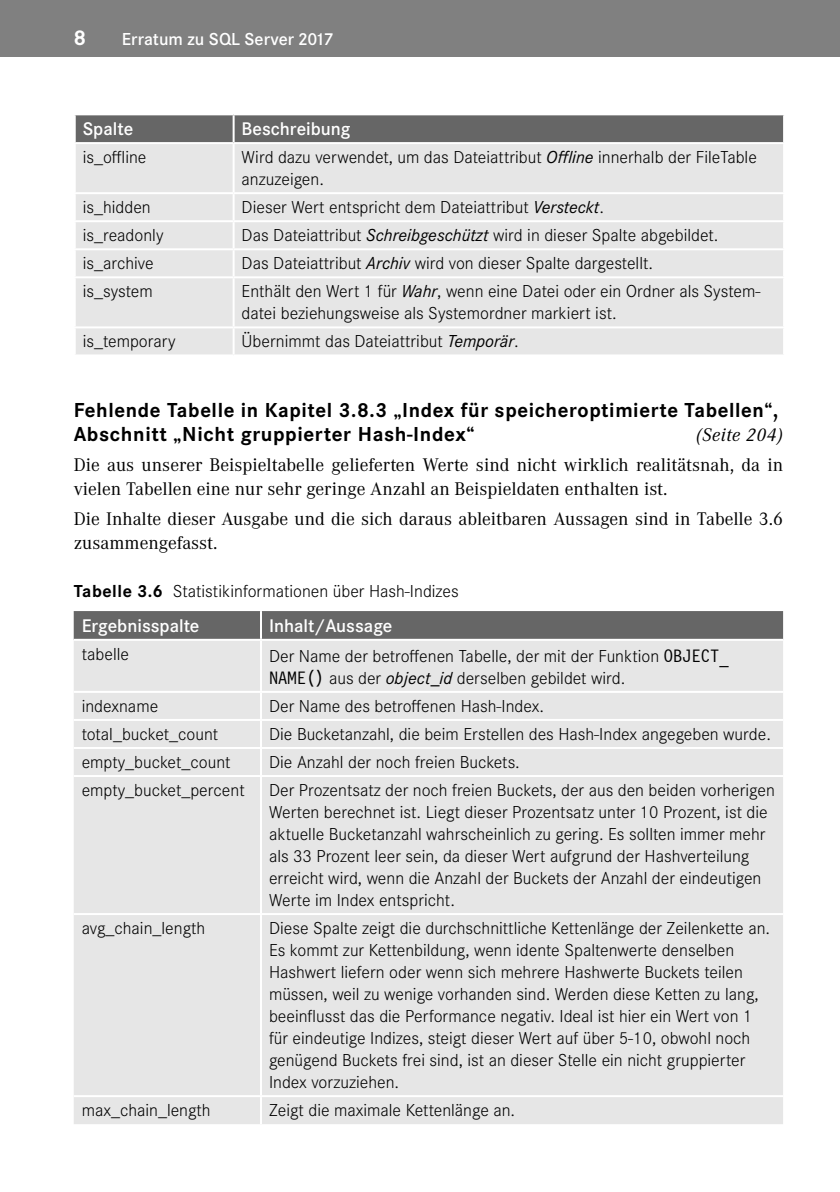
<style>
.page{position:relative;width:840px;height:1192px;background:#fff}
.page>*{position:absolute;margin:0;border:0;box-sizing:border-box;transform-origin:0 0}
.t1{font:700 22px "Corporate S Pro";color:#fff}
.t2{font:700 21px/24px "Corporate S Pro";letter-spacing:.03em;color:#000}
.t3{font:19px/24px "Corporate A Pro";color:#000}
.t4{font:600 19px "Corporate S Pro";color:#fff}
.t5{font:italic 19px "Corporate A Pro";letter-spacing:.03em;color:#000}
.t6{font:300 18px/22px "Corporate S Pro";color:#000}
.t7{font:600 18px "Corporate S Pro";color:#fff}
.s1{font-weight:400;font-style:italic}
.s2{font-weight:700}
.s3{font-family:"Letter Gothic 12 Pitch BT";font-weight:400;font-size:18.4px}
</style>
<div class="page">
<div style="left:0;top:0;width:839px;height:57px;background:#808080"></div>
<div style="left:76px;top:115px;width:706px;height:27px;background:#666"></div>
<div style="left:76px;top:144px;width:706px;height:210px;background:#e6e6e6"></div>
<hr style="left:232px;top:115px;width:2px;height:27px;background:#fff">
<hr style="left:232px;top:144px;width:2px;height:48px;background:#fff">
<hr style="left:74px;top:192px;width:159px;height:2px;background:#fff">
<hr style="left:233px;top:192px;width:551px;height:2px;background:#fff">
<hr style="left:232px;top:194px;width:2px;height:26px;background:#fff">
<hr style="left:74px;top:220px;width:159px;height:2px;background:#fff">
<hr style="left:233px;top:220px;width:551px;height:2px;background:#fff">
<hr style="left:232px;top:222px;width:2px;height:26px;background:#fff">
<hr style="left:74px;top:248px;width:159px;height:2px;background:#fff">
<hr style="left:233px;top:248px;width:551px;height:2px;background:#fff">
<hr style="left:232px;top:250px;width:2px;height:26px;background:#fff">
<hr style="left:74px;top:276px;width:159px;height:2px;background:#fff">
<hr style="left:233px;top:276px;width:551px;height:2px;background:#fff">
<hr style="left:232px;top:278px;width:2px;height:48px;background:#fff">
<hr style="left:74px;top:326px;width:159px;height:2px;background:#fff">
<hr style="left:233px;top:326px;width:551px;height:2px;background:#fff">
<hr style="left:232px;top:328px;width:2px;height:26px;background:#fff">
<svg style="left:74px;top:611px;width:708px;height:28px;background:#676767"></svg>
<div style="left:74px;top:641px;width:708px;height:483px;background:#e6e6e6"></div>
<hr style="left:260px;top:611px;width:2px;height:28px;background:#fff">
<hr style="left:260px;top:641px;width:2px;height:50px;background:#fff">
<hr style="left:74px;top:691px;width:187px;height:2px;background:#fff">
<hr style="left:261px;top:691px;width:521px;height:2px;background:#fff">
<hr style="left:260px;top:693px;width:2px;height:26px;background:#fff">
<hr style="left:74px;top:719px;width:187px;height:2px;background:#fff">
<hr style="left:261px;top:719px;width:521px;height:2px;background:#fff">
<hr style="left:260px;top:721px;width:2px;height:26px;background:#fff">
<hr style="left:74px;top:747px;width:187px;height:2px;background:#fff">
<hr style="left:261px;top:747px;width:521px;height:2px;background:#fff">
<hr style="left:260px;top:749px;width:2px;height:26px;background:#fff">
<hr style="left:74px;top:775px;width:187px;height:2px;background:#fff">
<hr style="left:261px;top:775px;width:521px;height:2px;background:#fff">
<hr style="left:260px;top:777px;width:2px;height:136px;background:#fff">
<hr style="left:74px;top:913px;width:187px;height:2px;background:#fff">
<hr style="left:261px;top:913px;width:521px;height:2px;background:#fff">
<hr style="left:260px;top:915px;width:2px;height:180px;background:#fff">
<hr style="left:74px;top:1095px;width:187px;height:2px;background:#fff">
<hr style="left:261px;top:1095px;width:521px;height:2px;background:#fff">
<hr style="left:260px;top:1097px;width:2px;height:27px;background:#fff">
<p class="t1" style="left:74px;top:31px;width:14px">8</p>
<p class="t7" style="left:122px;top:33px;width:211px">Erratum zu SQL Server 2017</p>
<p class="t4" style="left:83px;top:122px;width:52px">Spalte</p>
<p class="t4" style="left:241px;top:122px;width:110px">Beschreibung</p>
<p class="t6" style="left:83px;top:148px;width:65px">is_offline</p>
<p class="t6" style="left:241px;top:148px;width:516px">Wird dazu verwendet, um das Dateiattribut <span class="s1">Offline</span> innerhalb der FileTable anzuzeigen.</p>
<p class="t6" style="left:83px;top:198px;width:69px">is_hidden</p>
<p class="t6" style="left:241px;top:198px;width:364px">Dieser Wert entspricht dem Dateiattribut <span class="s1">Versteckt</span>.</p>
<p class="t6" style="left:83px;top:226px;width:82px">is_readonly</p>
<p class="t6" style="left:241px;top:226px;width:478px">Das Dateiattribut <span class="s1">Schreibgeschützt</span> wird in dieser Spalte abgebildet.</p>
<p class="t6" style="left:83px;top:254px;width:72px">is_archive</p>
<p class="t6" style="left:241px;top:254px;width:413px">Das Dateiattribut <span class="s1">Archiv</span> wird von dieser Spalte dargestellt.</p>
<p class="t6" style="left:83px;top:282px;width:72px">is_system</p>
<p class="t6" style="left:241px;top:282px;width:520px">Enthält den Wert 1 für <span class="s1">Wahr</span>, wenn eine Datei oder ein Ordner als System&shy;datei beziehungsweise als Systemordner markiert ist.</p>
<p class="t6" style="left:83px;top:332px;width:94px">is_temporary</p>
<p class="t6" style="left:241px;top:332px;width:278px">Übernimmt das Dateiattribut <span class="s1">Temporär</span>.</p>
<p class="t2" style="left:74px;top:400px;width:705px">Fehlende Tabelle in Kapitel 3.8.3 „Index für speicheroptimierte Tabellen“,<br>Abschnitt „Nicht gruppierter Hash-Index“</p>
<p class="t5" style="left:695px;top:421px;width:88px">(Seite 204)</p>
<p class="t3" style="left:74px;top:454px;width:710px">Die aus unserer Beispieltabelle gelieferten Werte sind nicht wirklich realitätsnah, da in vielen Tabellen eine nur sehr geringe Anzahl an Beispieldaten enthalten ist.</p>
<p class="t3" style="left:74px;top:508px;width:710px">Die Inhalte dieser Ausgabe und die sich daraus ableitbaren Aussagen sind in Tabelle 3.6 zusammengefasst.</p>
<p class="t6" style="left:74px;top:582px;width:386px"><span class="s2">Tabelle 3.6</span> Statistikinformationen über Hash-Indizes</p>
<p class="t4" style="left:82px;top:619px;width:119px">Ergebnisspalte</p>
<p class="t4" style="left:269px;top:619px;width:125px">Inhalt/Aussage</p>
<p class="t6" style="left:82px;top:645px;width:49px">tabelle</p>
<p class="t6" style="left:269px;top:647px;width:461px">Der Name der betroffenen Tabelle, der mit der Funktion <span class="s3">OBJECT_<br>NAME()</span> aus der <span class="s1">object_id</span> derselben gebildet wird.</p>
<p class="t6" style="left:82px;top:697px;width:78px">indexname</p>
<p class="t6" style="left:269px;top:697px;width:276px">Der Name des betroffenen Hash-Index.</p>
<p class="t6" style="left:82px;top:725px;width:138px">total_bucket_count</p>
<p class="t6" style="left:269px;top:725px;width:503px">Die Bucketanzahl, die beim Erstellen des Hash-Index angegeben wurde.</p>
<p class="t6" style="left:82px;top:753px;width:150px">empty_bucket_count</p>
<p class="t6" style="left:269px;top:753px;width:252px">Die Anzahl der noch freien Buckets.</p>
<p class="t6" style="left:82px;top:781px;width:164px">empty_bucket_percent</p>
<p class="t6" style="left:269px;top:781px;width:507px">Der Prozentsatz der noch freien Buckets, der aus den beiden vorherigen Werten berechnet ist. Liegt dieser Prozentsatz unter 10 Prozent, ist die aktuelle Bucketanzahl wahrscheinlich zu gering. Es sollten immer mehr als 33 Prozent leer sein, da dieser Wert aufgrund der Hashverteilung erreicht wird, wenn die Anzahl der Buckets der Anzahl der eindeutigen Werte im Index entspricht.</p>
<p class="t6" style="left:82px;top:919px;width:125px">avg_chain_length</p>
<p class="t6" style="left:269px;top:919px;width:502px">Diese Spalte zeigt die durchschnittliche Kettenlänge der Zeilenkette an.<br>Es kommt zur Kettenbildung, wenn idente Spaltenwerte denselben Hashwert liefern oder wenn sich mehrere Hashwerte Buckets teilen müssen, weil zu wenige vorhanden sind. Werden diese Ketten zu lang, beeinflusst das die Performance negativ. Ideal ist hier ein Wert von 1 für eindeutige Indizes, steigt dieser Wert auf über 5-10, obwohl noch genügend Buckets frei sind, ist an dieser Stelle ein nicht gruppierter Index vorzuziehen.</p>
<p class="t6" style="left:82px;top:1101px;width:130px">max_chain_length</p>
<p class="t6" style="left:269px;top:1101px;width:247px">Zeigt die maximale Kettenlänge an.</p>
</div>
